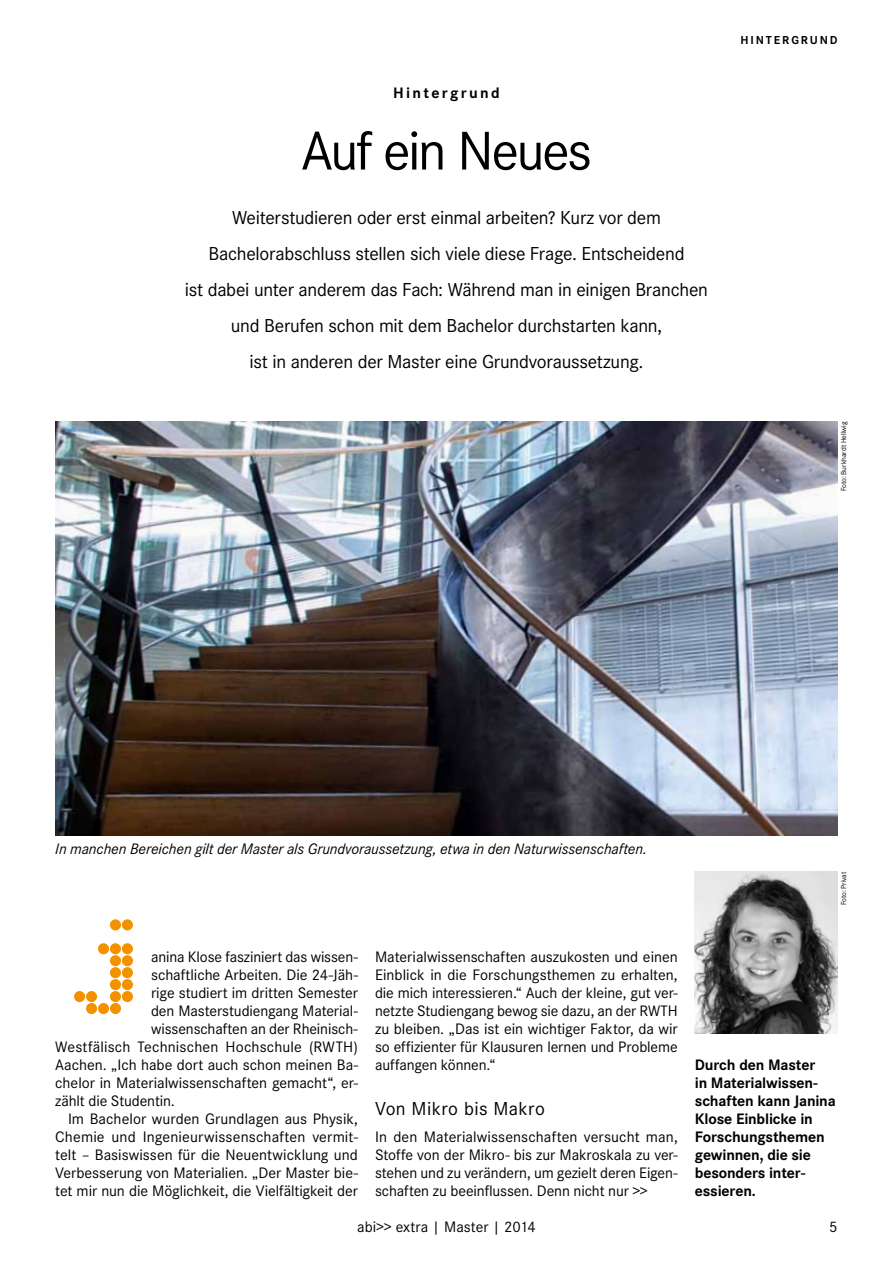
<style>
.page{position:relative;width:893px;height:1263px;background:#fff}
.page>*{position:absolute;margin:0;border:0;box-sizing:border-box;transform-origin:0 0}
.t1{font:120.75px "Dot Matrix OT Two Extended";color:#f39100}
.t2{font:56.55px "Corporate S";letter-spacing:-.045em;color:#000}
.t3{font:19.5px/36px "Corporate S";letter-spacing:-.015em;color:#000;text-align:center}
.t4{font:19.5px "Corporate S";letter-spacing:.02em;color:#000}
.t5{font:15.75px/18px "Corporate S";letter-spacing:-.005em;color:#000;text-align:justify}
.t6{font:700 15.75px/18px "Corporate S";letter-spacing:-.01em;color:#000}
.t7{font:italic 15.75px "Corporate S";letter-spacing:-.01em;color:#000}
.t8{font:700 15.75px "Corporate S";letter-spacing:.15em;color:#000}
.t9{font:700 12px "Corporate S";color:#000}
.t10{font:7.5px "Corporate S";letter-spacing:-.005em;color:#000}
</style>
<div class="page">
<img style="left:55px;top:422px;width:783px;height:414px">
<img style="left:695px;top:872px;width:143px;height:162px">
<p class="t8" style="left:393px;top:83px;width:108px">H intergrund</p>
<h2 class="t2" style="left:301px;top:119px;width:292px">Auf ein Neues</h2>
<p class="t3" style="left:185px;top:199px;width:525px">Weiterstudieren oder erst einmal arbeiten? Kurz vor dem Bachelorabschluss stellen sich viele diese Frage. Entscheidend<br>ist dabei unter anderem das Fach: Während man in einigen Branchen und Berufen schon mit dem Bachelor durchstarten kann,<br>ist in anderen der Master eine Grundvoraussetzung.</p>
<p class="t9" style="left:740px;top:33px;width:99px">hintergrund</p>
<p class="t10" style="left:839px;top:491px;width:71px;rotate:-90deg">Foto: Burkhardt Hellwig</p>
<p class="t7" style="left:55px;top:839px;width:593px">In manchen Bereichen gilt der Master als Grundvoraussetzung, etwa in den Naturwissenschaften.</p>
<p class="t10" style="left:839px;top:905px;width:35px;rotate:-90deg">Foto: Privat</p>
<h1 class="t1" style="left:68px;top:883px;width:72px">j</h1>
<p class="t5" style="left:151px;top:947px;width:208px">anina Klose fasziniert das wissen-</p>
<p class="t5" style="left:151px;top:965px;width:208px">schaftliche Arbeiten. Die 24-Jäh-</p>
<p class="t5" style="left:151px;top:983px;width:208px">rige studiert im dritten Semester</p>
<p class="t5" style="left:151px;top:1001px;width:208px">den Masterstudiengang Material-</p>
<p class="t5" style="left:151px;top:1019px;width:208px">wissenschaften an der Rheinisch-</p>
<p class="t5" style="left:55px;top:1037px;width:304px">Westfälisch Technischen Hochschule (RWTH)</p>
<p class="t5" style="left:55px;top:1055px;width:304px">Aachen. „Ich habe dort auch schon meinen Ba-</p>
<p class="t5" style="left:55px;top:1073px;width:304px">chelor in Materialwissenschaften gemacht“, er-</p>
<p class="t5" style="left:55px;top:1091px;width:121px">zählt die Studentin.</p>
<p class="t5" style="left:68px;top:1109px;width:291px">Im Bachelor wurden Grundlagen aus Physik,</p>
<p class="t5" style="left:55px;top:1127px;width:304px">Chemie und Ingenieurwissenschaften vermit-</p>
<p class="t5" style="left:55px;top:1145px;width:304px">telt – Basiswissen für die Neuentwicklung und</p>
<p class="t5" style="left:55px;top:1163px;width:304px">Verbesserung von Materialien. „Der Master bie-</p>
<p class="t5" style="left:55px;top:1181px;width:304px">tet mir nun die Möglichkeit, die Vielfältigkeit der</p>
<p class="t5" style="left:375px;top:947px;width:304px">Materialwissenschaften auszukosten und einen Einblick in die Forschungsthemen zu erhalten, die mich interessieren.“ Auch der kleine, gut ver&shy;netzte Studiengang bewog sie dazu, an der RWTH zu bleiben. „Das ist ein wichtiger Faktor, da wir so effizienter für Klausuren lernen und Probleme auffangen können.“</p>
<p class="t4" style="left:375px;top:1097px;width:171px">Von Mikro bis Makro</p>
<p class="t5" style="left:375px;top:1127px;width:304px">In den Materialwissenschaften versucht man, Stoffe von der Mikro- bis zur Makroskala zu ver&shy;stehen und zu verändern, um gezielt deren Eigen&shy;schaften zu beeinflussen. Denn nicht nur &gt;&gt;</p>
<p class="t5" style="left:357px;top:1217px;width:180px">abi&gt;&gt; extra | Master | 2014</p>
<p class="t6" style="left:695px;top:1056px;width:142px">Durch den Master<br>in Materialwissen&shy;schaften kann Janina<br>Klose Einblicke in<br>Forschungsthemen gewinnen, die sie besonders inter&shy;essieren.</p>
<p class="t5" style="left:829px;top:1217px;width:10px">5</p>
</div>
